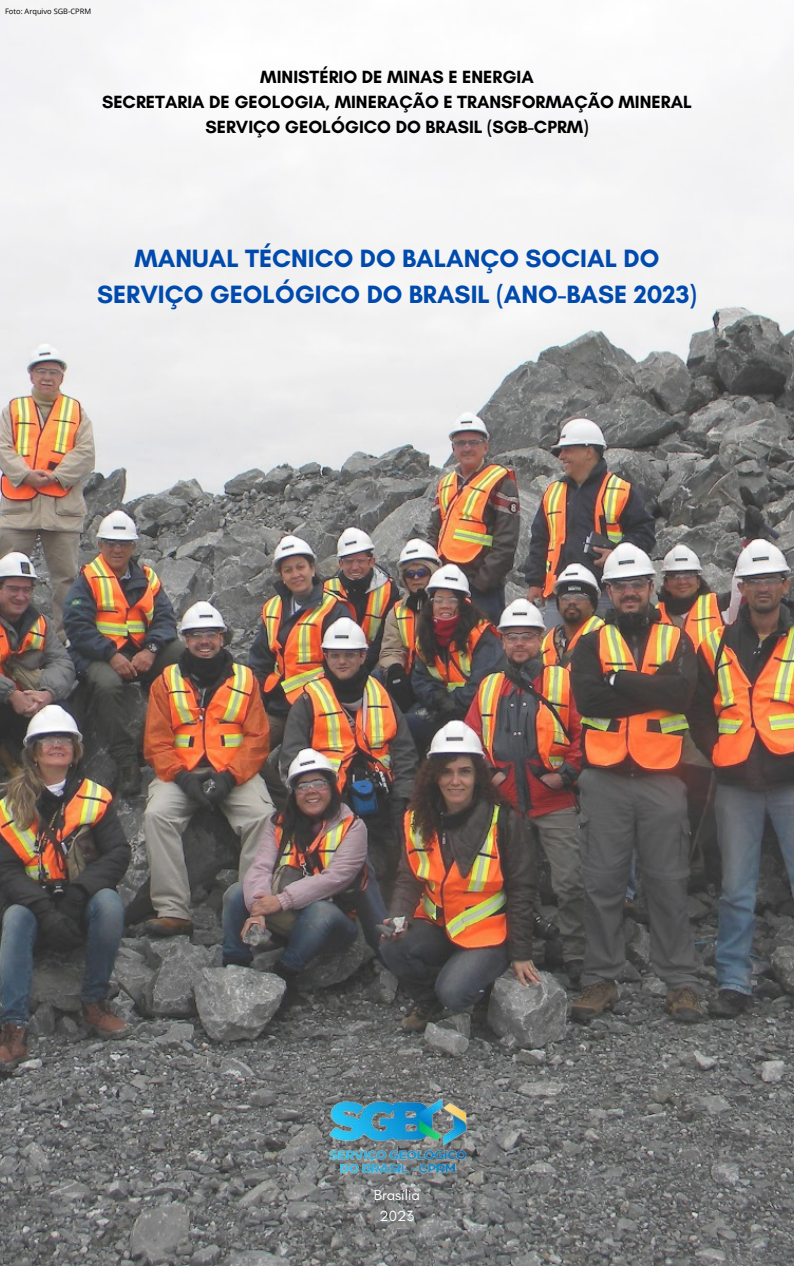
<style>
.page{position:relative;width:794px;height:1266px;background:#fff}
.page>*{position:absolute;margin:0;border:0;box-sizing:border-box;transform-origin:0 0}
.t1{font:700 25.5px/35.4px "Glacial Indifference";color:#004aad;text-align:center}
.t2{font:700 18px "Glacial Indifference";color:#000}
.t3{font:15px "Glacial Indifference";color:#fff}
.t4{font:7.5px "Open Sans";color:#000}
</style>
<div class="page">
<img style="left:0;top:0;width:793px;height:1266px">
<img style="left:279px;top:1084px;width:236px;height:102px">
<p class="t4" style="left:5px;top:6px;width:88px">Foto: Arquivo SGB-CPRM</p>
<p class="t2" style="left:260px;top:66px;width:275px">MINISTÉRIO DE MINAS E ENERGIA</p>
<p class="t2" style="left:102px;top:91px;width:591px">SECRETARIA DE GEOLOGIA, MINERAÇÃO E TRANSFORMAÇÃO MINERAL</p>
<p class="t2" style="left:205px;top:116px;width:384px">SERVIÇO GEOLÓGICO DO BRASIL (SGB-CPRM)</p>
<p class="t1" style="left:97px;top:241px;width:601px">MANUAL TÉCNICO DO BALANÇO SOCIAL DO<br>SERVIÇO GEOLÓGICO DO BRASIL (ANO-BASE 2023)</p>
<p class="t3" style="left:374px;top:1186px;width:48px">Brasília</p>
<p class="t3" style="left:379px;top:1207px;width:36px">2023</p>
</div>
